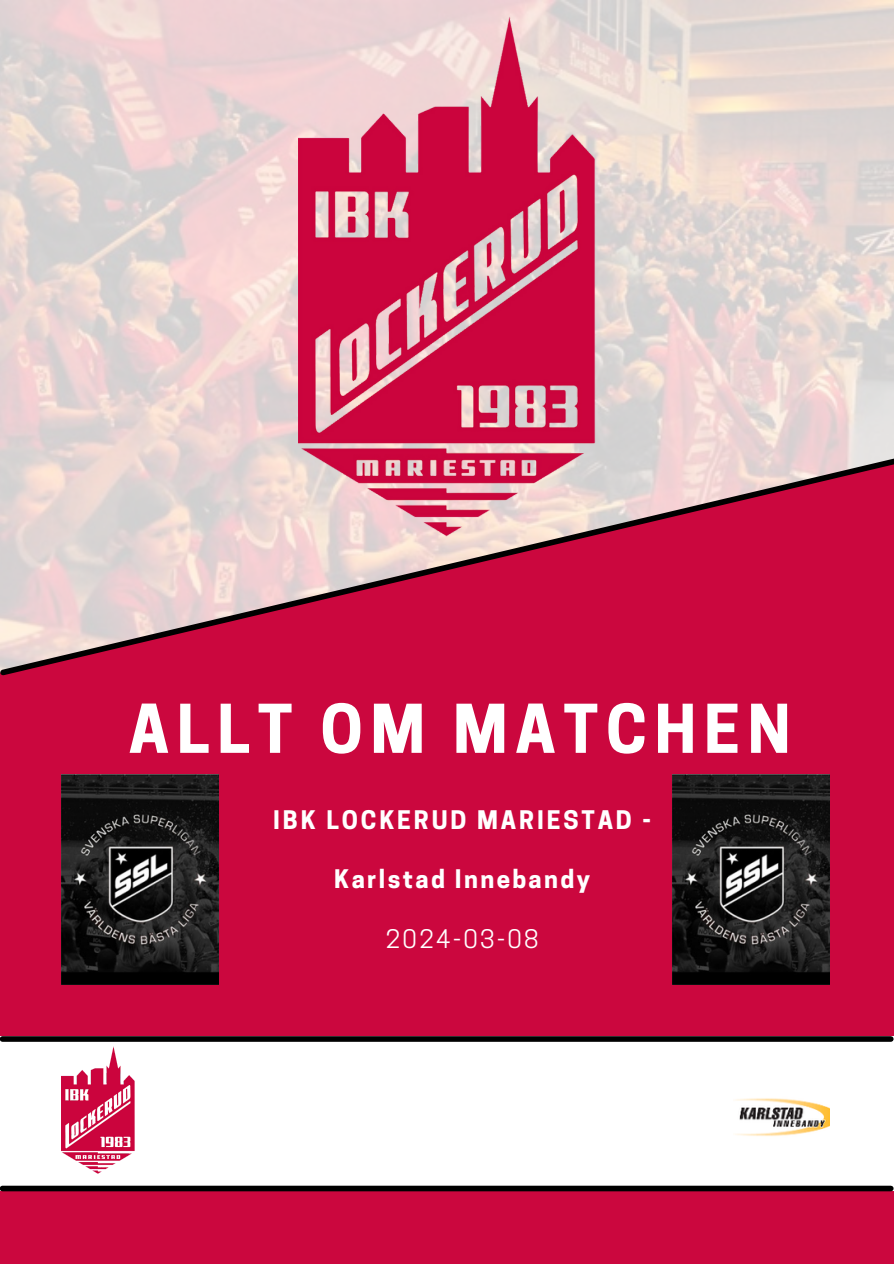
<style>
.page{position:relative;width:894px;height:1264px;background:#fff}
.page>*{position:absolute;margin:0;border:0;box-sizing:border-box;transform-origin:0 0}
.t1{font:700 63px "Cooper Hewitt";letter-spacing:.12em;color:#fff}
.t2{font:700 24px "Cooper Hewitt";letter-spacing:.12em;color:#fff}
.t3{font:700 24px "Cooper Hewitt";letter-spacing:.1em;color:#fff}
.t4{font:24px "Cooper Hewitt";letter-spacing:.1em;color:#fff}
</style>
<div class="page">
<div style="left:0;top:679px;width:893px;height:357px;background:#cb073e"></div>
<img style="left:298px;top:16px;width:297px;height:431px">
<div style="left:0;top:1191px;width:893px;height:72px;background:#cb073e"></div>
<img style="left:61px;top:1046px;width:73px;height:127px">
<div style="left:2px;top:1036px;width:888px;height:5px;background:#000"></div>
<div style="left:2px;top:1185px;width:888px;height:6px;background:#000"></div>
<svg style="left:0;top:447px;width:893px;height:232px;background:#d36782"></svg>
<img style="left:672px;top:775px;width:157px;height:209px">
<img style="left:61px;top:775px;width:158px;height:209px">
<img style="left:735px;top:1098px;width:93px;height:38px">
<h1 class="t1" style="left:129px;top:705px;width:663px">ALLT OM MATCHEN</h1>
<p class="t2" style="left:273px;top:810px;width:379px">IBK LOCKERUD MARIESTAD -</p>
<p class="t3" style="left:334px;top:870px;width:257px">Karlstad Innebandy</p>
<p class="t4" style="left:386px;top:929px;width:154px">2024-03-08</p>
</div>
